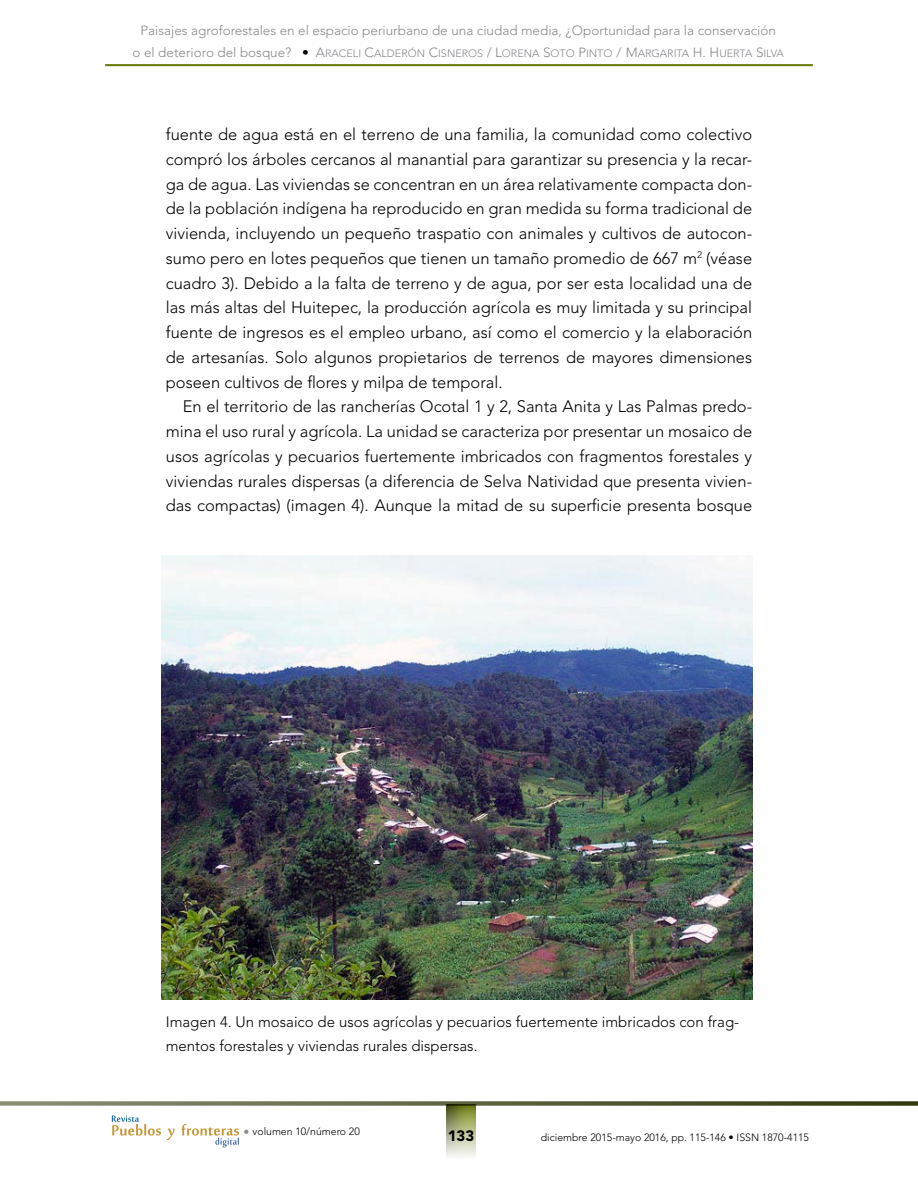
<style>
.page{position:relative;width:918px;height:1188px;background:#fff}
.page>*{position:absolute;margin:0;border:0;box-sizing:border-box;transform-origin:0 0}
.t1{font:300 16.5px/24.8px "Avenir LT Std";color:#000;text-align:justify}
.t2{font:300 15px/24px "Avenir LT Std";color:#000}
.t3{font:900 15px "Avenir LT Std";color:#000}
.t4{font:300 13.2px "Avenir LT Std";color:#89878c}
.t5{font:10.65px "Avenir LT Std Light SC800";color:#89878c}
.t6{font:300 10.5px "Avenir LT Std";color:#000}
.s1{font-family:"Avenir LT Std";font-weight:300;font-size:13.2px}
.s2{font-family:"Avenir LT Std";font-weight:300;font-size:13.2px;color:#000}
.s3{font-size:13.2px}
.s4{font-size:12px;color:#89878c}
</style>
<div class="page">
<div style="left:0;top:1100px;width:918px;height:88px;background:#000;opacity:.75"></div>
<div style="left:434px;top:1092px;width:56px;height:69px;background:#000;opacity:.75"></div>
<svg style="left:112px;top:1115px;width:128px;height:33px"></svg>
<hr style="left:105px;top:64px;width:708px;height:2px;background:#6d7e12">
<hr style="left:105px;top:68px;width:708px;height:1px;background:#6d7e12">
<img style="left:162px;top:555px;width:590px;height:444px">
<p class="t4" style="left:140px;top:23px;width:637px">Paisajes agroforestales en el espacio periurbano de una ciudad media, ¿Oportunidad para la conservación</p>
<p class="t5" style="left:132px;top:47px;width:653px"><span class="s1">o el deterioro del bosque?</span> <span class="s2">•</span> <span class="s3">A</span>RACELI <span class="s3">C</span>ALDERÓN <span class="s3">C</span>ISNEROS <span class="s3">/ L</span>ORENA <span class="s3">S</span>OTO <span class="s3">P</span>INTO <span class="s3">/ M</span>ARGARITA <span class="s3">H. H</span>UERTA <span class="s3">S</span>ILVA</p>
<p class="t1" style="left:166px;top:122px;width:588px">fuente de agua está en el terreno de una familia, la comunidad como colectivo compró los árboles cercanos al manantial para garantizar su presencia y la recar&shy;ga de agua. Las viviendas se concentran en un área relativamente compacta don&shy;de la población indígena ha reproducido en gran medida su forma tradicional de vivienda, incluyendo un pequeño traspatio con animales y cultivos de autocon&shy;sumo pero en lotes pequeños que tienen un tamaño promedio de 667 m<sup>2</sup> (véase cuadro 3). Debido a la falta de terreno y de agua, por ser esta localidad una de las más altas del Huitepec, la producción agrícola es muy limitada y su principal fuente de ingresos es el empleo urbano, así como el comercio y la elaboración de artesanías. Solo algunos propietarios de terrenos de mayores dimensiones poseen cultivos de flores y milpa de temporal.</p>
<p class="t1" style="left:166px;top:394px;width:588px;text-indent:17px">En el territorio de las rancherías Ocotal 1 y 2, Santa Anita y Las Palmas predo&shy;mina el uso rural y agrícola. La unidad se caracteriza por presentar un mosaico de usos agrícolas y pecuarios fuertemente imbricados con fragmentos forestales y viviendas rurales dispersas (a diferencia de Selva Natividad que presenta vivien&shy;das compactas) (imagen 4). Aunque la mitad de su superficie presenta bosque</p>
<p class="t2" style="left:166px;top:1010px;width:575px">Imagen 4. Un mosaico de usos agrícolas y pecuarios fuertemente imbricados con frag&shy;mentos forestales y viviendas rurales dispersas.</p>
<p class="t6" style="left:243px;top:1125px;width:118px"><span class="s4">•</span> volumen 10/número 20</p>
<p class="t3" style="left:448px;top:1126px;width:28px">133</p>
<p class="t6" style="left:541px;top:1131px;width:270px">diciembre 2015-mayo 2016, pp. 115-146 • ISSN 1870-4115</p>
</div>
